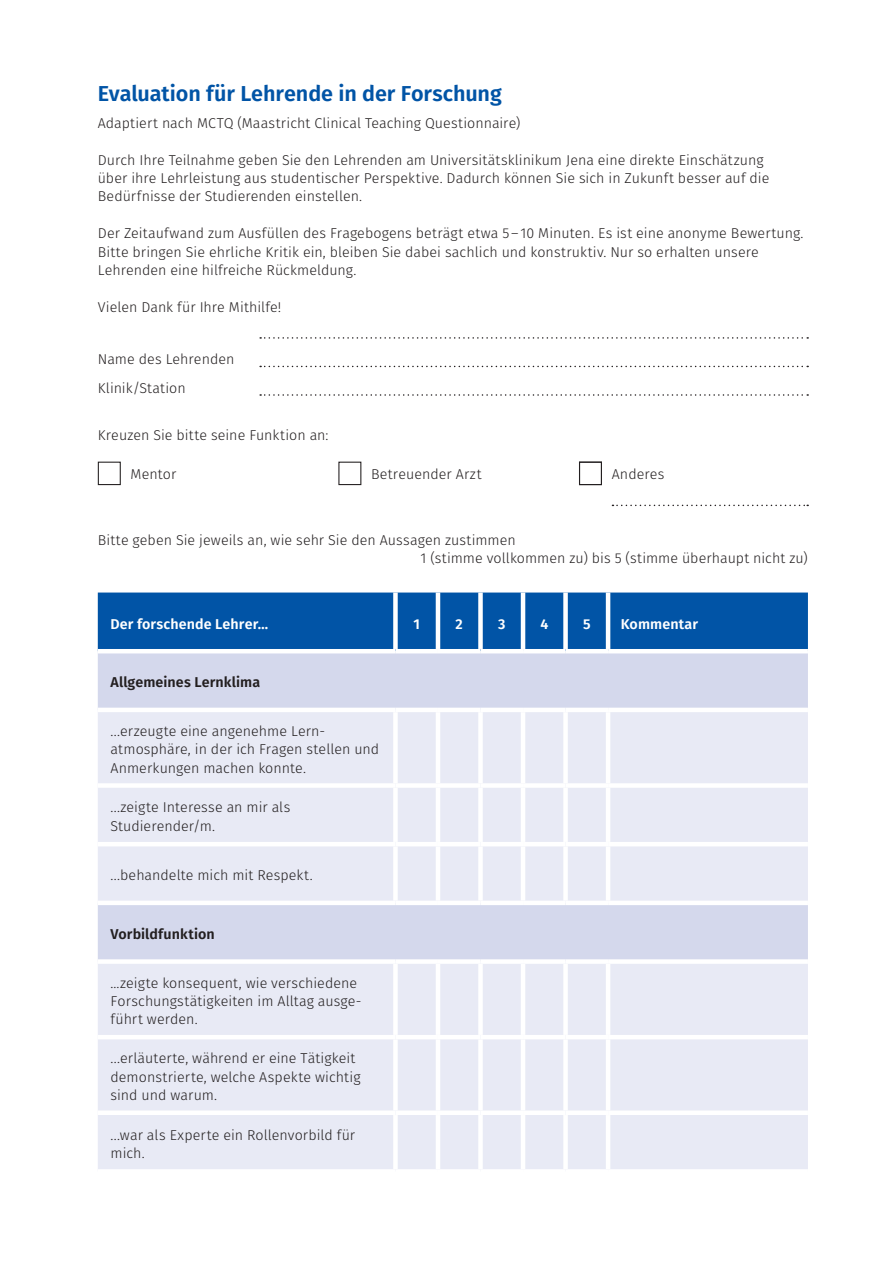
<style>
.page{position:relative;width:893px;height:1263px;background:#fff}
.page>*{position:absolute;margin:0;border:0;box-sizing:border-box;transform-origin:0 0}
.t1{font:600 21.6px "Fira Sans";letter-spacing:-.005em;color:#0154a6}
.t2{font:300 14.25px/18.3px "Fira Sans";letter-spacing:.005em;color:#231f20}
.t3{font:600 14.25px "Fira Sans";letter-spacing:.005em;color:#231f20}
.t4{font:600 14.25px "Fira Sans";letter-spacing:.01em;color:#fff}
</style>
<div class="page">
<div style="left:98px;top:592px;width:710px;height:57px;background:#0154a6"></div>
<div style="left:98px;top:653px;width:710px;height:55px;background:#d4d8ec"></div>
<svg style="left:98px;top:712px;width:710px;height:457px;background:#e5e7f3"></svg>
<div style="left:393px;top:592px;width:5px;height:57px;background:#fff"></div>
<hr style="left:436px;top:592px;width:4px;height:57px;background:#fff">
<div style="left:478px;top:592px;width:5px;height:57px;background:#fff"></div>
<hr style="left:521px;top:592px;width:4px;height:57px;background:#fff">
<div style="left:563px;top:592px;width:5px;height:57px;background:#fff"></div>
<hr style="left:606px;top:592px;width:4px;height:57px;background:#fff">
<div style="left:393px;top:712px;width:5px;height:71px;background:#fff"></div>
<hr style="left:436px;top:712px;width:4px;height:71px;background:#fff">
<div style="left:478px;top:712px;width:5px;height:71px;background:#fff"></div>
<hr style="left:521px;top:712px;width:4px;height:71px;background:#fff">
<div style="left:563px;top:712px;width:5px;height:71px;background:#fff"></div>
<hr style="left:606px;top:712px;width:4px;height:71px;background:#fff">
<hr style="left:98px;top:901px;width:297px;height:4px;background:#fff">
<hr style="left:395px;top:901px;width:43px;height:4px;background:#fff">
<hr style="left:438px;top:901px;width:42px;height:4px;background:#fff">
<hr style="left:480px;top:901px;width:43px;height:4px;background:#fff">
<hr style="left:523px;top:901px;width:43px;height:4px;background:#fff">
<hr style="left:566px;top:901px;width:42px;height:4px;background:#fff">
<hr style="left:608px;top:901px;width:200px;height:4px;background:#fff">
<div style="left:98px;top:959px;width:297px;height:5px;background:#fff"></div>
<div style="left:395px;top:959px;width:43px;height:5px;background:#fff"></div>
<div style="left:438px;top:959px;width:42px;height:5px;background:#fff"></div>
<div style="left:480px;top:959px;width:43px;height:5px;background:#fff"></div>
<div style="left:523px;top:959px;width:43px;height:5px;background:#fff"></div>
<div style="left:566px;top:959px;width:42px;height:5px;background:#fff"></div>
<div style="left:608px;top:959px;width:200px;height:5px;background:#fff"></div>
<div style="left:393px;top:788px;width:5px;height:54px;background:#fff"></div>
<hr style="left:436px;top:788px;width:4px;height:54px;background:#fff">
<div style="left:478px;top:788px;width:5px;height:54px;background:#fff"></div>
<hr style="left:521px;top:788px;width:4px;height:54px;background:#fff">
<div style="left:563px;top:788px;width:5px;height:54px;background:#fff"></div>
<hr style="left:606px;top:788px;width:4px;height:54px;background:#fff">
<div style="left:393px;top:846px;width:5px;height:55px;background:#fff"></div>
<hr style="left:436px;top:846px;width:4px;height:55px;background:#fff">
<div style="left:478px;top:846px;width:5px;height:55px;background:#fff"></div>
<hr style="left:521px;top:846px;width:4px;height:55px;background:#fff">
<div style="left:563px;top:846px;width:5px;height:55px;background:#fff"></div>
<hr style="left:606px;top:846px;width:4px;height:55px;background:#fff">
<div style="left:393px;top:964px;width:5px;height:71px;background:#fff"></div>
<hr style="left:436px;top:964px;width:4px;height:71px;background:#fff">
<div style="left:478px;top:964px;width:5px;height:71px;background:#fff"></div>
<hr style="left:521px;top:964px;width:4px;height:71px;background:#fff">
<div style="left:563px;top:964px;width:5px;height:71px;background:#fff"></div>
<hr style="left:606px;top:964px;width:4px;height:71px;background:#fff">
<div style="left:393px;top:1039px;width:5px;height:71px;background:#fff"></div>
<hr style="left:436px;top:1039px;width:4px;height:71px;background:#fff">
<div style="left:478px;top:1039px;width:5px;height:71px;background:#fff"></div>
<hr style="left:521px;top:1039px;width:4px;height:71px;background:#fff">
<div style="left:563px;top:1039px;width:5px;height:71px;background:#fff"></div>
<hr style="left:606px;top:1039px;width:4px;height:71px;background:#fff">
<div style="left:393px;top:1115px;width:5px;height:54px;background:#fff"></div>
<hr style="left:436px;top:1115px;width:4px;height:54px;background:#fff">
<div style="left:478px;top:1115px;width:5px;height:54px;background:#fff"></div>
<hr style="left:521px;top:1115px;width:4px;height:54px;background:#fff">
<div style="left:563px;top:1115px;width:5px;height:54px;background:#fff"></div>
<hr style="left:606px;top:1115px;width:4px;height:54px;background:#fff">
<div style="left:98px;top:783px;width:297px;height:5px;background:#fff"></div>
<div style="left:395px;top:783px;width:43px;height:5px;background:#fff"></div>
<div style="left:438px;top:783px;width:42px;height:5px;background:#fff"></div>
<div style="left:480px;top:783px;width:43px;height:5px;background:#fff"></div>
<div style="left:523px;top:783px;width:43px;height:5px;background:#fff"></div>
<div style="left:566px;top:783px;width:42px;height:5px;background:#fff"></div>
<div style="left:608px;top:783px;width:200px;height:5px;background:#fff"></div>
<hr style="left:98px;top:842px;width:297px;height:4px;background:#fff">
<hr style="left:395px;top:842px;width:43px;height:4px;background:#fff">
<hr style="left:438px;top:842px;width:42px;height:4px;background:#fff">
<hr style="left:480px;top:842px;width:43px;height:4px;background:#fff">
<hr style="left:523px;top:842px;width:43px;height:4px;background:#fff">
<hr style="left:566px;top:842px;width:42px;height:4px;background:#fff">
<hr style="left:608px;top:842px;width:200px;height:4px;background:#fff">
<hr style="left:98px;top:1035px;width:297px;height:4px;background:#fff">
<hr style="left:395px;top:1035px;width:43px;height:4px;background:#fff">
<hr style="left:438px;top:1035px;width:42px;height:4px;background:#fff">
<hr style="left:480px;top:1035px;width:43px;height:4px;background:#fff">
<hr style="left:523px;top:1035px;width:43px;height:4px;background:#fff">
<hr style="left:566px;top:1035px;width:42px;height:4px;background:#fff">
<hr style="left:608px;top:1035px;width:200px;height:4px;background:#fff">
<div style="left:98px;top:1110px;width:297px;height:5px;background:#fff"></div>
<div style="left:395px;top:1110px;width:43px;height:5px;background:#fff"></div>
<div style="left:438px;top:1110px;width:42px;height:5px;background:#fff"></div>
<div style="left:480px;top:1110px;width:43px;height:5px;background:#fff"></div>
<div style="left:523px;top:1110px;width:43px;height:5px;background:#fff"></div>
<div style="left:566px;top:1110px;width:42px;height:5px;background:#fff"></div>
<div style="left:608px;top:1110px;width:200px;height:5px;background:#fff"></div>
<div style="left:98px;top:462px;width:23px;height:23px;border:1px solid #231f20"></div>
<svg style="left:612px;top:505px;width:196px;height:1px"></svg>
<div style="left:579px;top:462px;width:23px;height:23px;border:1px solid #231f20"></div>
<svg style="left:260px;top:337px;width:548px;height:2px"></svg>
<svg style="left:260px;top:366px;width:548px;height:1px"></svg>
<svg style="left:260px;top:394px;width:548px;height:2px"></svg>
<h1 class="t1" style="left:98px;top:76px;width:405px">Evaluation für Lehrende in der Forschung</h1>
<p class="t2" style="left:98px;top:114px;width:424px">Adaptiert nach MCTQ (Maastricht Clinical Teaching Questionnaire)</p>
<p class="t2" style="left:98px;top:150px;width:673px">Durch Ihre Teilnahme geben Sie den Lehrenden am Universitätsklinikum Jena eine direkte Einschätzung über ihre Lehrleistung aus studentischer Perspektive. Dadurch können Sie sich in Zukunft besser auf die<br>Bedürfnisse der Studierenden einstellen.</p>
<p class="t2" style="left:98px;top:224px;width:707px">Der Zeitaufwand zum Ausfüllen des Fragebogens beträgt etwa 5–10 Minuten. Es ist eine anonyme Bewertung.<br>Bitte bringen Sie ehrliche Kritik ein, bleiben Sie dabei sachlich und konstruktiv. Nur so erhalten unsere<br>Lehrenden eine hilfreiche Rückmeldung.</p>
<p class="t2" style="left:98px;top:297px;width:185px">Vielen Dank für Ihre Mithilfe!</p>
<p class="t2" style="left:98px;top:345px;width:138px;line-height:28.5px">Name des Lehrenden<br>Klinik/Station</p>
<p class="t2" style="left:98px;top:425px;width:232px">Kreuzen Sie bitte seine Funktion an:</p>
<p class="t2" style="left:131px;top:465px;width:47px">Mentor</p>
<p class="t2" style="left:371px;top:465px;width:112px">Betreuender Arzt</p>
<p class="t2" style="left:612px;top:465px;width:54px">Anderes</p>
<p class="t2" style="left:421px;top:531px;width:389px;text-indent:-323px">Bitte geben Sie jeweils an, wie sehr Sie den Aussagen zustimmen<br>1 (stimme vollkommen zu) bis 5 (stimme überhaupt nicht zu)</p>
<p class="t4" style="left:111px;top:612px;width:159px">Der forschende Lehrer…</p>
<p class="t4" style="left:413px;top:612px;width:8px">1</p>
<p class="t4" style="left:456px;top:612px;width:9px">2</p>
<p class="t4" style="left:498px;top:612px;width:9px">3</p>
<p class="t4" style="left:540px;top:612px;width:9px">4</p>
<p class="t4" style="left:583px;top:612px;width:9px">5</p>
<p class="t4" style="left:621px;top:612px;width:79px">Kommentar</p>
<p class="t3" style="left:111px;top:670px;width:151px">Allgemeines Lernklima</p>
<p class="t2" style="left:111px;top:722px;width:270px">...erzeugte eine angenehme Lern&shy;atmosphäre, in der ich Fragen stellen und<br>Anmerkungen machen konnte.</p>
<p class="t2" style="left:111px;top:798px;width:181px">...zeigte Interesse an mir als<br>Studierender/m.</p>
<p class="t2" style="left:111px;top:866px;width:204px">...behandelte mich mit Respekt.</p>
<p class="t3" style="left:111px;top:922px;width:106px">Vorbildfunktion</p>
<p class="t2" style="left:111px;top:973px;width:252px">…zeigte konsequent, wie verschiedene<br>Forschungstätigkeiten im Alltag ausge&shy;führt werden.</p>
<p class="t2" style="left:111px;top:1049px;width:251px">...erläuterte, während er eine Tätigkeit demonstrierte, welche Aspekte wichtig sind und warum.</p>
<p class="t2" style="left:111px;top:1125px;width:246px">...war als Experte ein Rollenvorbild für mich.</p>
</div>
